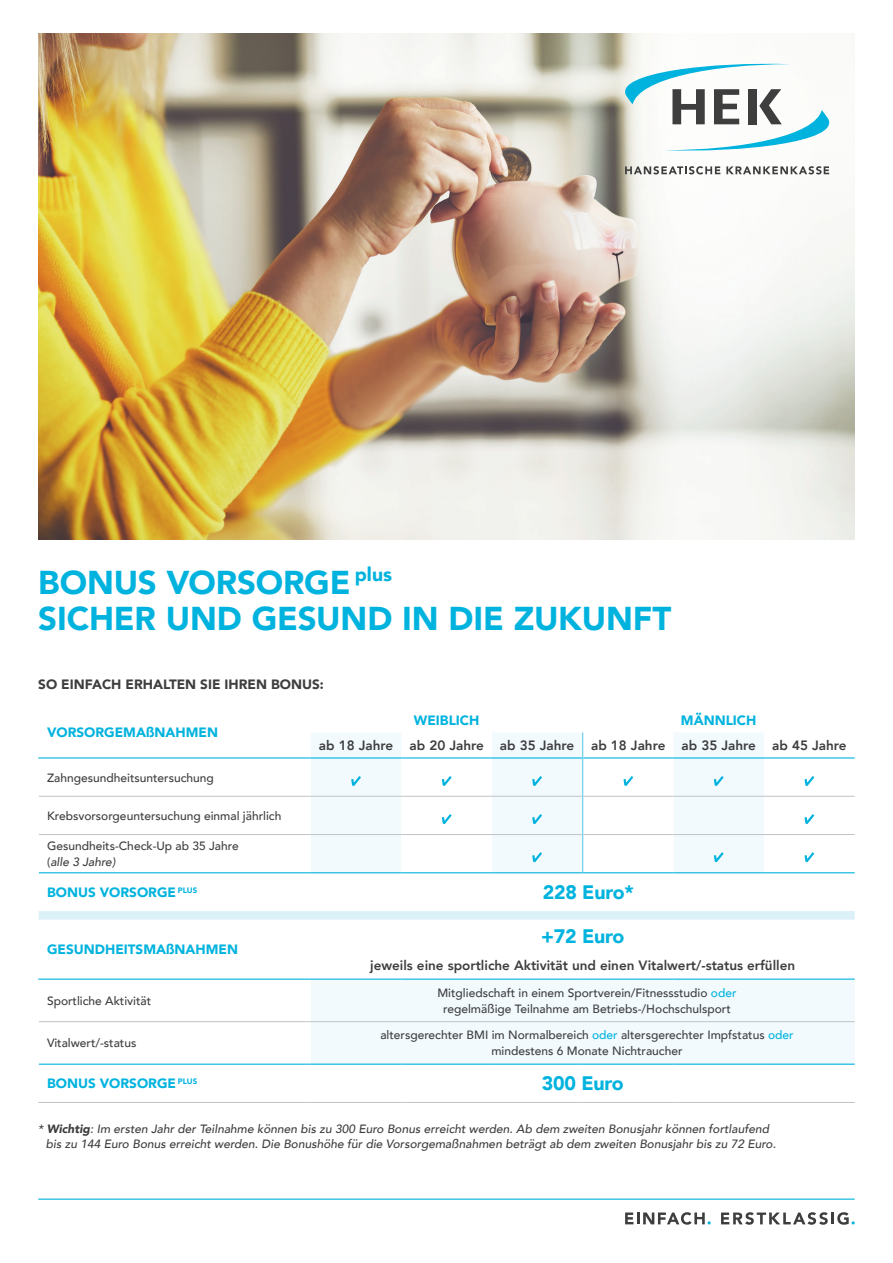
<style>
.page{position:relative;width:893px;height:1263px;background:#fff}
.page>*{position:absolute;margin:0;border:0;box-sizing:border-box;transform-origin:0 0}
.t1{font:900 33px/36px "Avenir";letter-spacing:-.005em;color:#00b3de}
.t2{font:900 19.5px "Avenir";letter-spacing:-.01em;color:#00b3de}
.t3{font:800 13.5px "Avenir";color:#3e3e3f}
.t4{font:900 13.5px "Avenir";color:#00b3de}
.t5{font:900 13.5px "Avenir";color:#3e3e3f}
.t6{font:500 12px/16.5px "Avenir";color:#3e3e3f;text-align:center}
.t7{font:italic 500 12px/15px "Avenir";color:#3e3e3f}
.s1{font-style:italic}
.s2{color:#00b3de}
.s3{font-weight:900}
</style>
<div class="page">
<img style="left:38px;top:34px;width:817px;height:505px">
<svg style="left:625px;top:166px;width:95px;height:8px"></svg>
<svg style="left:726px;top:166px;width:103px;height:8px"></svg>
<svg style="left:614px;top:61px;width:226px;height:92px"></svg>
<hr style="left:38px;top:1198px;width:817px;height:2px;background:#00b4de">
<svg style="left:625px;top:1212px;width:86px;height:13px"></svg>
<svg style="left:721px;top:1212px;width:134px;height:13px"></svg>
<svg style="left:311px;top:732px;width:453px;height:25px;fill:#f2fafd"></svg>
<svg style="left:39px;top:758px;width:816px;height:305px"></svg>
<div style="left:39px;top:911px;width:816px;height:8px;background:#daf1f8"></div>
<hr style="left:38px;top:757px;width:273px;height:1px;background:#00b3de">
<hr style="left:38px;top:978px;width:273px;height:2px;background:#00b3de">
<hr style="left:311px;top:757px;width:90px;height:1px;background:#00b3de">
<hr style="left:401px;top:757px;width:91px;height:1px;background:#00b3de">
<hr style="left:492px;top:757px;width:90px;height:1px;background:#00b3de">
<hr style="left:583px;top:757px;width:90px;height:1px;background:#00b3de">
<hr style="left:673px;top:757px;width:91px;height:1px;background:#00b3de">
<hr style="left:764px;top:757px;width:91px;height:1px;background:#00b3de">
<hr style="left:311px;top:978px;width:90px;height:2px;background:#00b3de">
<hr style="left:401px;top:978px;width:91px;height:2px;background:#00b3de">
<hr style="left:492px;top:978px;width:91px;height:2px;background:#00b3de">
<hr style="left:583px;top:978px;width:90px;height:2px;background:#00b3de">
<hr style="left:673px;top:978px;width:91px;height:2px;background:#00b3de">
<hr style="left:764px;top:978px;width:91px;height:2px;background:#00b3de">
<hr style="left:39px;top:796px;width:272px;height:1px;background:#c2c3c6">
<hr style="left:311px;top:796px;width:90px;height:1px;background:#c2c3c6">
<hr style="left:401px;top:796px;width:91px;height:1px;background:#c2c3c6">
<hr style="left:492px;top:796px;width:90px;height:1px;background:#c2c3c6">
<hr style="left:583px;top:796px;width:90px;height:1px;background:#c2c3c6">
<hr style="left:673px;top:796px;width:91px;height:1px;background:#c2c3c6">
<hr style="left:764px;top:796px;width:91px;height:1px;background:#c2c3c6">
<hr style="left:39px;top:834px;width:272px;height:1px;background:#c2c3c6">
<hr style="left:311px;top:834px;width:90px;height:1px;background:#c2c3c6">
<hr style="left:401px;top:834px;width:91px;height:1px;background:#c2c3c6">
<hr style="left:492px;top:834px;width:90px;height:1px;background:#c2c3c6">
<hr style="left:583px;top:834px;width:90px;height:1px;background:#c2c3c6">
<hr style="left:673px;top:834px;width:91px;height:1px;background:#c2c3c6">
<hr style="left:764px;top:834px;width:91px;height:1px;background:#c2c3c6">
<hr style="left:39px;top:872px;width:272px;height:1px;background:#00b3de">
<hr style="left:311px;top:872px;width:90px;height:1px;background:#00b3de">
<hr style="left:401px;top:872px;width:91px;height:1px;background:#00b3de">
<hr style="left:492px;top:872px;width:91px;height:1px;background:#00b3de">
<hr style="left:583px;top:872px;width:90px;height:1px;background:#00b3de">
<hr style="left:673px;top:872px;width:91px;height:1px;background:#00b3de">
<hr style="left:764px;top:872px;width:91px;height:1px;background:#00b3de">
<hr style="left:39px;top:1063px;width:272px;height:2px;background:#00b3de">
<hr style="left:311px;top:1063px;width:90px;height:2px;background:#00b3de">
<hr style="left:401px;top:1063px;width:91px;height:2px;background:#00b3de">
<hr style="left:492px;top:1063px;width:91px;height:2px;background:#00b3de">
<hr style="left:583px;top:1063px;width:90px;height:2px;background:#00b3de">
<hr style="left:673px;top:1063px;width:91px;height:2px;background:#00b3de">
<hr style="left:764px;top:1063px;width:91px;height:2px;background:#00b3de">
<hr style="left:38px;top:1102px;width:273px;height:1px;background:#c2c3c6">
<hr style="left:311px;top:1102px;width:90px;height:1px;background:#c2c3c6">
<hr style="left:401px;top:1102px;width:91px;height:1px;background:#c2c3c6">
<hr style="left:492px;top:1102px;width:91px;height:1px;background:#c2c3c6">
<hr style="left:583px;top:1102px;width:90px;height:1px;background:#c2c3c6">
<hr style="left:673px;top:1102px;width:91px;height:1px;background:#c2c3c6">
<hr style="left:764px;top:1102px;width:91px;height:1px;background:#c2c3c6">
<svg style="left:582px;top:732px;width:1px;height:26px"></svg>
<hr style="left:582px;top:758px;width:1px;height:38px;background:#66cde9">
<hr style="left:582px;top:796px;width:1px;height:38px;background:#66cde9">
<hr style="left:582px;top:834px;width:1px;height:38px;background:#66cde9">
<hr style="left:39px;top:1021px;width:272px;height:1px;background:#c2c3c6">
<hr style="left:311px;top:1021px;width:90px;height:1px;background:#c2c3c6">
<hr style="left:401px;top:1021px;width:91px;height:1px;background:#c2c3c6">
<hr style="left:492px;top:1021px;width:91px;height:1px;background:#c2c3c6">
<hr style="left:583px;top:1021px;width:90px;height:1px;background:#c2c3c6">
<hr style="left:673px;top:1021px;width:91px;height:1px;background:#c2c3c6">
<hr style="left:764px;top:1021px;width:91px;height:1px;background:#c2c3c6">
<svg style="left:351px;top:776px;width:10px;height:10px"></svg>
<svg style="left:442px;top:776px;width:10px;height:10px"></svg>
<svg style="left:532px;top:776px;width:10px;height:10px"></svg>
<svg style="left:623px;top:776px;width:10px;height:10px"></svg>
<svg style="left:714px;top:776px;width:10px;height:10px"></svg>
<svg style="left:804px;top:776px;width:10px;height:10px"></svg>
<svg style="left:442px;top:814px;width:10px;height:10px"></svg>
<svg style="left:532px;top:814px;width:10px;height:10px"></svg>
<svg style="left:804px;top:814px;width:10px;height:10px"></svg>
<svg style="left:532px;top:852px;width:10px;height:10px"></svg>
<svg style="left:714px;top:852px;width:10px;height:10px"></svg>
<svg style="left:804px;top:852px;width:10px;height:10px"></svg>
<h1 class="t1" style="left:38px;top:564px;width:635px">BONUS VORSORGE <sup>plus<br></sup>SICHER UND GESUND IN DIE ZUKUNFT</h1>
<p class="t5" style="left:38px;top:672px;width:287px">SO EINFACH ERHALTEN SIE IHREN BONUS:</p>
<p class="t4" style="left:47px;top:721px;width:172px">VORSORGEMAßNAHMEN</p>
<p class="t4" style="left:414px;top:708px;width:67px">WEIBLICH</p>
<p class="t4" style="left:681px;top:708px;width:77px">MÄNNLICH</p>
<p class="t3" style="left:319px;top:734px;width:257px">ab 18 Jahre ab 20 Jahre ab 35 Jahre</p>
<p class="t3" style="left:591px;top:734px;width:257px">ab 18 Jahre ab 35 Jahre ab 45 Jahre</p>
<p class="t6" style="left:47px;top:768px;width:168px">Zahngesundheitsuntersuchung</p>
<p class="t6" style="left:47px;top:806px;width:236px">Krebsvorsorgeuntersuchung einmal jährlich</p>
<p class="t6" style="left:47px;top:836px;width:193px;text-align:left">Gesundheits-Check-Up ab 35 Jahre (<span class="s1">alle 3 Jahre)</span></p>
<p class="t4" style="left:47px;top:881px;width:152px">BONUS VORSORGE <sup>PLUS</sup></p>
<h2 class="t2" style="left:543px;top:876px;width:93px">228 Euro*</h2>
<p class="t4" style="left:47px;top:937px;width:193px">GESUNDHEITSMAßNAHMEN</p>
<h2 class="t2" style="left:541px;top:919px;width:85px">+72 Euro</h2>
<p class="t3" style="left:370px;top:954px;width:427px">jeweils eine sportliche Aktivität und einen Vitalwert/-status erfüllen</p>
<p class="t6" style="left:47px;top:992px;width:106px">Sportliche Aktivität</p>
<p class="t6" style="left:437px;top:983px;width:301px">Mitgliedschaft in einem Sportverein/Fitnessstudio <span class="s2">oder </span>regelmäßige Teilnahme am Betriebs-/Hochschulsport</p>
<p class="t6" style="left:47px;top:1034px;width:91px">Vitalwert/-status</p>
<p class="t6" style="left:380px;top:1026px;width:415px">altersgerechter BMI im Normalbereich <span class="s2">oder</span> altersgerechter Impfstatus <span class="s2">oder </span>mindestens 6 Monate Nichtraucher</p>
<p class="t4" style="left:47px;top:1072px;width:152px">BONUS VORSORGE <sup>PLUS</sup></p>
<h2 class="t2" style="left:542px;top:1067px;width:83px">300 Euro</h2>
<p class="t7" style="left:46px;top:1121px;width:732px;text-indent:-8px">* <span class="s3">Wichtig</span>: Im ersten Jahr der Teilnahme können bis zu 300 Euro Bonus erreicht werden. Ab dem zweiten Bonusjahr können fortlaufend bis zu 144 Euro Bonus erreicht werden. Die Bonushöhe für die Vorsorgemaßnahmen beträgt ab dem zweiten Bonusjahr bis zu 72 Euro.</p>
</div>
